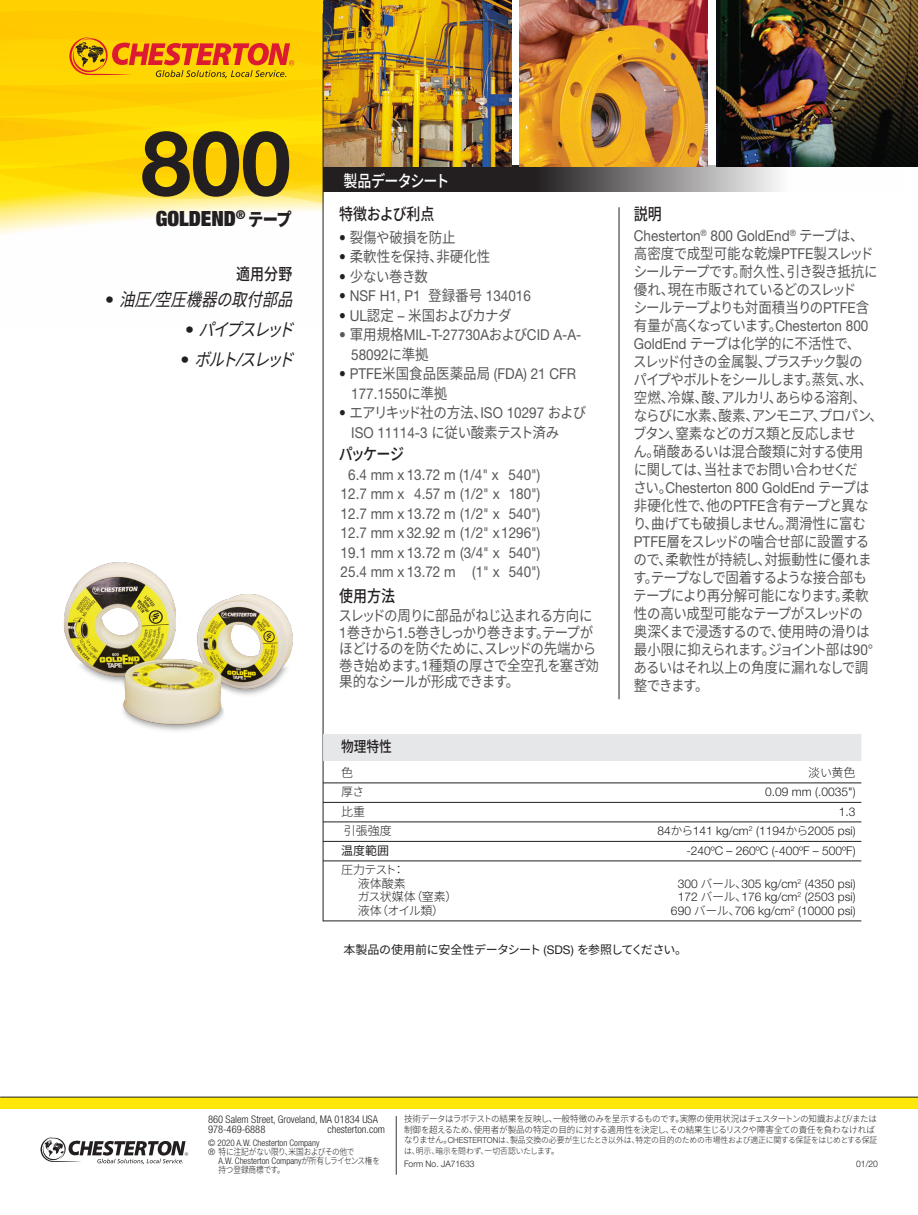
<style>
.page{position:relative;width:918px;height:1215px;background:#fff}
.page>*{position:absolute;margin:0;border:0;box-sizing:border-box;transform-origin:0 0}
.t1{font:700 90px "Helvetica Neue LT Std";color:#231f20}
.t2{font:900 condensed 21px "Helvetica Neue LT Std";color:#231f20}
.t3{font:italic 18px "Noto Sans CJ Kjp";color:#231f20;scale:.85 1}
.t4{font:500 16.5px "Noto Sans CJ Kjp";color:#231f20;scale:.85 1}
.t5{font:500 16.5px "Noto Sans CJ Kjp";letter-spacing:-.055em;color:#fff;scale:.85 1}
.t6{font:500 16.5px "Noto Sans CJ Kjp";letter-spacing:-.03em;color:#231f20;scale:.85 1}
.t7{font:15px/18px "Noto Sans CJ Kjp";letter-spacing:-.045em;color:#57585a;scale:.9 1}
.t8{font:15px/19.5px "Helvetica Neue LT Std";color:#57585a;scale:.9 1}
.t9{font:15px "Noto Sans CJ Kjp";letter-spacing:-.075em;color:#57585a;scale:.9 1}
.t10{font:15px "Noto Sans CJ Kjp";color:#57585a;scale:.9 1}
.t11{font:15px "Noto Sans CJ Kjp";letter-spacing:-.01em;color:#57585a;scale:.9 1}
.t12{font:500 15px "Noto Sans CJ Kjp";color:#231f20;scale:.85 1}
.t13{font:300 12px "Helvetica Neue LT Std";color:#231f20}
.t14{font:300 12px/13.5px "Noto Sans CJ Kjp";color:#231f20;text-align:right}
.t15{font:12px "Noto Sans CJ Kjp";letter-spacing:-.025em;color:#231f20}
.t16{font:300 condensed 10.5px/10.5px "Helvetica Neue LT Std";color:#231f20}
.t17{font:300 9px/10.5px "Noto Sans CJ Kjp";letter-spacing:-.025em;color:#231f20;scale:.95 1}
.t18{font:300 condensed 9px "Helvetica Neue LT Std";color:#231f20}
.t19{font:300 9px "Noto Sans CJ Kjp";letter-spacing:-.025em;color:#231f20;scale:.85 1}
.t20{font:300 9px "Helvetica Neue LT Std";color:#231f20;scale:.95 1}
.t21{font:300 8.25px/10.5px "Noto Sans CJ Kjp";letter-spacing:-.02em;color:#231f20;scale:.95 1}
.s1{font-family:"Noto Sans CJ Ksc";font-stretch:normal;font-size:18px}
.s2{font-family:"Helvetica Neue LT Std";font-style:normal}
.s3{font-family:"Helvetica Neue LT Std";font-stretch:condensed}
.s4{font-family:"Helvetica Neue LT Std";color:#231f20}
.s5{color:#231f20}
.s6{font-family:"Noto Sans CJ Kjp"}
.s7{font-family:"Helvetica Neue LT Std"}
.s8{font-family:"Noto Sans CJ Kjp";font-stretch:normal}
.s9{font-size:9px}
</style>
<div class="page">
<svg style="left:0;top:1px;width:323px;height:276px"></svg>
<svg style="left:324px;top:165px;width:455px;height:27px;background:#5b5859"></svg>
<img style="left:64px;top:562px;width:229px;height:169px">
<hr style="left:619px;top:207px;width:1px;height:492px;background:#231f20">
<img style="left:323px;top:0;width:188px;height:167px">
<img style="left:716px;top:0;width:202px;height:167px">
<img style="left:520px;top:0;width:188px;height:167px">
<div style="left:0;top:1097px;width:918px;height:12px;background:#ffe709"></div>
<hr style="left:0;top:1097px;width:918px;height:1px;background:#231f20">
<hr style="left:396px;top:1116px;width:1px;height:59px;background:#231f20">
<svg style="left:41px;top:1137px;width:147px;height:27px"></svg>
<hr style="left:323px;top:14px;width:1px;height:907px;background:#231f20">
<div style="left:323px;top:734px;width:538px;height:27px;background:#e6e7e9"></div>
<hr style="left:323px;top:783px;width:538px;height:1px;background:#231f20">
<hr style="left:323px;top:802px;width:538px;height:1px;background:#231f20">
<hr style="left:323px;top:822px;width:538px;height:1px;background:#231f20">
<hr style="left:323px;top:841px;width:538px;height:1px;background:#231f20">
<hr style="left:323px;top:861px;width:538px;height:1px;background:#231f20">
<hr style="left:323px;top:921px;width:538px;height:1px;background:#231f20">
<svg style="left:0;top:11px;width:324px;height:193px;background:#fccc0a"></svg>
<h1 class="t1" style="left:141px;top:108px;width:152px">800</h1>
<h2 class="t2" style="left:156px;top:205px;width:137px">GOLDEND<sup>®</sup> <span class="s1">テープ</span></h2>
<p class="t4" style="left:236px;top:264px;width:67px">適用分野</p>
<p class="t3" style="left:105px;top:289px;width:235px"><span class="s2">•</span> 油圧<span class="s3">/</span>空圧機器の取付部品</p>
<p class="t3" style="left:185px;top:319px;width:142px"><span class="s2">•</span> パイプスレッド</p>
<p class="t3" style="left:181px;top:350px;width:147px"><span class="s2">•</span> ボルト<span class="s3">/</span>スレッド</p>
<p class="t5" style="left:343px;top:172px;width:126px">製品データシート</p>
<p class="t6" style="left:339px;top:205px;width:114px">特徴および利点</p>
<p class="t11" style="left:339px;top:229px;width:131px"><span class="s4">•</span> 裂傷や破損を防止</p>
<p class="t10" style="left:339px;top:248px;width:170px"><span class="s4">•</span> 柔軟性を保持、非硬化性</p>
<p class="t7" style="left:339px;top:268px;width:100px"><span class="s4">•</span> 少ない巻き数</p>
<p class="t8" style="left:339px;top:286px;width:215px"><span class="s5">•</span> NSF H1, P1 <span class="s6">登録番号</span> 134016</p>
<p class="t7" style="left:339px;top:307px;width:193px"><span class="s4">•</span> <span class="s7">UL</span>認定 <span class="s7">–</span> 米国およびカナダ</p>
<p class="t8" style="left:351px;top:325px;width:257px;text-indent:-12px">• <span class="s6">軍用規格</span>MIL-T-27730A<span class="s6">および</span>CID A-A-<br>58092<span class="s6">に準拠</span></p>
<p class="t8" style="left:351px;top:364px;width:252px;text-indent:-12px"><span class="s5">•</span> PTFE<span class="s6">米国食品医薬品局</span> (FDA) 21 CFR<br>177.1550<span class="s6">に準拠</span></p>
<p class="t9" style="left:339px;top:404px;width:276px"><span class="s4">•</span> エアリキッド社の方法、<span class="s7">ISO 10297</span> および</p>
<p class="t8" style="left:351px;top:422px;width:233px">ISO 11114-3 <span class="s6">に従い酸素テスト済み</span></p>
<p class="t4" style="left:339px;top:445px;width:78px">パッケージ</p>
<p class="t8" style="left:341px;top:464px;width:223px;text-align:center">6.4 mm x 13.72 m (1/4" x 540")<br>12.7 mm x 4.57 m (1/2" x 180")<br>12.7 mm x 13.72 m (1/2" x 540")<br>12.7 mm x 32.92 m (1/2" x1296")<br>19.1 mm x 13.72 m (3/4" x 540")<br>25.4 mm x 13.72 m (1" x 540")</p>
<p class="t4" style="left:339px;top:586px;width:67px">使用方法</p>
<p class="t7" style="left:339px;top:608px;width:291px;line-height:16.5px">スレッドの周りに部品がねじ込まれる方向に<br><span class="s7">1</span>巻きから<span class="s7">1.5</span>巻きしっかり巻きます。テープがほどけるのを防ぐために、スレッドの先端から巻き始めます。<span class="s7">1</span>種類の厚さで全空孔を塞ぎ効果的なシールが形成できます。</p>
<p class="t4" style="left:634px;top:205px;width:35px">説明</p>
<p class="t8" style="left:634px;top:226px;width:257px">Chesterton<sup>®</sup> 800 GoldEnd<sup>®</sup> <span class="s6">テープは、</span></p>
<p class="t7" style="left:634px;top:245px;width:273px">高密度で成型可能な乾燥<span class="s7">PTFE</span>製スレッドシールテープです。耐久性、引き裂き抵抗に優れ、現在市販されているどのスレッド<br>シールテープよりも対面積当りの<span class="s7">PTFE</span>含</p>
<p class="t8" style="left:634px;top:316px;width:262px"><span class="s6">有量が高くなっています。</span>Chesterton 800</p>
<p class="t7" style="left:633px;top:335px;width:279px"><span class="s7">GoldEnd</span> テープは化学的に不活性で、<br>スレッド付きの金属製、プラスチック製の<br>パイプやボルトをシールします。蒸気、水、空燃、冷媒、酸、アルカリ、あらゆる溶剤、<br>ならびに水素、酸素、アンモニア、プロパン、ブタン、窒素などのガス類と反応しませ<br>ん。硝酸あるいは混合酸類に対する使用<br>に関しては、当社までお問い合わせくだ</p>
<p class="t8" style="left:633px;top:478px;width:264px"><span class="s6">さい。</span>Chesterton 800 GoldEnd <span class="s6">テープは</span></p>
<p class="t7" style="left:633px;top:497px;width:268px">非硬化性で、他の<span class="s7">PTFE</span>含有テープと異なり、曲げても破損しません。潤滑性に富む<br><span class="s7">PTFE</span>層をスレッドの噛合せ部に設置するので、柔軟性が持続し、対振動性に優れます。テープなしで固着するような接合部もテープにより再分解可能になります。柔軟性の高い成型可能なテープがスレッドの奥深くまで浸透するので、使用時の滑りは最小限に抑えられます。ジョイント部は<span class="s7">90°</span>あるいはそれ以上の角度に漏れなしで調整できます。</p>
<p class="t12" style="left:341px;top:738px;width:61px">物理特性</p>
<p class="t14" style="left:341px;top:766px;width:13px">色</p>
<p class="t14" style="left:808px;top:766px;width:49px">淡い黄色</p>
<p class="t14" style="left:341px;top:785px;width:25px">厚さ</p>
<p class="t13" style="left:765px;top:785px;width:92px">0.09 mm (.0035")</p>
<p class="t14" style="left:341px;top:805px;width:25px">比重</p>
<p class="t13" style="left:839px;top:804px;width:18px">1.3</p>
<p class="t14" style="left:344px;top:824px;width:49px">引張強度</p>
<p class="t13" style="left:657px;top:824px;width:200px">84<span class="s6">から</span>141 kg/cm<sup>2</sup> (1194<span class="s6">から</span>2005 psi)</p>
<p class="t15" style="left:341px;top:844px;width:49px">温度範囲</p>
<p class="t13" style="left:686px;top:843px;width:171px">-240ºC – 260ºC (-400ºF – 500ºF)</p>
<p class="t14" style="left:341px;top:863px;width:66px">圧力テスト：液体酸素</p>
<p class="t13" style="left:678px;top:876px;width:179px">300 <span class="s6">バール、</span>305 kg/cm<sup>2</sup> (4350 psi)</p>
<p class="t14" style="left:358px;top:890px;width:101px">ガス状媒体（窒素）</p>
<p class="t13" style="left:678px;top:890px;width:179px">172 <span class="s6">バール、</span>176 kg/cm<sup>2</sup> (2503 psi)</p>
<p class="t14" style="left:358px;top:904px;width:88px">液体（オイル類）</p>
<p class="t13" style="left:671px;top:903px;width:186px">690 <span class="s6">バール、</span>706 kg/cm<sup>2</sup> (10000 psi)</p>
<p class="t15" style="left:343px;top:943px;width:345px">本製品の使用前に安全性データシート <span class="s7">(SDS)</span> を参照してください。</p>
<p class="t16" style="left:208px;top:1114px;width:171px">860 Salem Street, Groveland, MA 01834 USA<br>978-469-6888</p>
<p class="t16" style="left:327px;top:1124px;width:59px">chesterton.com</p>
<p class="t18" style="left:208px;top:1138px;width:113px">© 2020 A.W. Chesterton Company</p>
<p class="t19" style="left:208px;top:1147px;width:174px"><span class="s3">®</span> 特に注記がない限り、米国およびその他で</p>
<p class="t18" style="left:219px;top:1156px;width:163px">A.W. Chesterton Company<span class="s8">が所有しライセンス権を</span></p>
<p class="t19" style="left:219px;top:1165px;width:80px">持つ登録商標です。</p>
<p class="t17" style="left:404px;top:1114px;width:499px">技術データはラボテストの結果を反映し、一般特徴のみを呈示するものです。実際の使用状況はチェスタートンの知識および<span class="s7">/</span>または制御を超えるため、使用者が製品の特定の目的に対する適用性を決定し、その結果生じるリスクや障害全ての責任を負わなければ</p>
<p class="t21" style="left:404px;top:1135px;width:500px"><span class="s9">なりません。</span><span class="s7">CHESTERTON</span>は、製品交換の必要が生じたとき以外は、特定の目的のための市場性および適正に関する保証をはじめとする保証は、明示、暗示を問わず、一切否認いたします。</p>
<p class="t20" style="left:404px;top:1158px;width:76px">Form No. JA71633</p>
<p class="t20" style="left:856px;top:1158px;width:25px">01/20</p>
</div>
